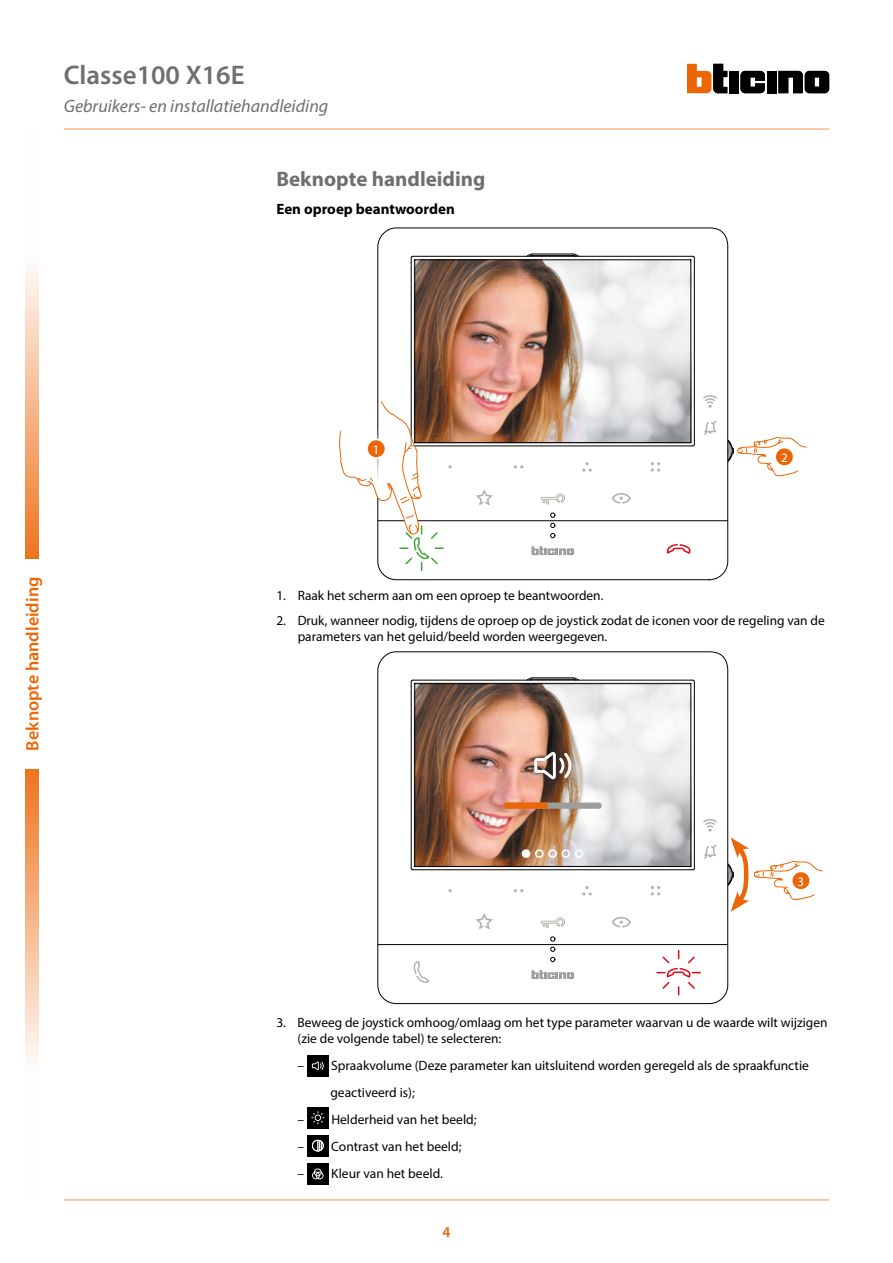
<style>
.page{position:relative;width:893px;height:1263px;background:#fff}
.page>*{position:absolute;margin:0;border:0;box-sizing:border-box;transform-origin:0 0}
.t1{font:600 27px "Myriad Pro";color:#706f6f}
.t2{font:700 21px "Myriad Pro";color:#706f6f}
.t3{font:italic 18px "Myriad Pro";color:#706f6f}
.t4{font:600 18px "Myriad Pro";color:#ec6608}
.t5{font:700 15px "Myriad Pro";color:#000}
.t6{font:600 15px "Myriad Pro";color:#ec6608}
.t7{font:13.5px/16.2px "Myriad Pro";color:#000}
.t8{font:13.05px "Myriad Pro";color:#fff}
</style>
<div class="page">
<hr style="left:64px;top:128px;width:765px;height:2px;background:#f8b887">
<hr style="left:64px;top:1199px;width:765px;height:2px;background:#f8b887">
<svg style="left:740px;top:71px;width:25px;height:22px"></svg>
<div style="left:767px;top:71px;width:10px;height:22px;background:#000"></div>
<div style="left:729px;top:71px;width:10px;height:22px;background:#000"></div>
<svg style="left:687px;top:64px;width:40px;height:29px"></svg>
<svg style="left:778px;top:71px;width:51px;height:22px"></svg>
<svg style="left:25px;top:265px;width:14px;height:293px;background:#f5b689"></svg>
<svg style="left:25px;top:769px;width:14px;height:295px;background:#f5b589"></svg>
<svg style="left:728px;top:437px;width:78px;height:39px"></svg>
<svg style="left:377px;top:227px;width:351px;height:353px"></svg>
<svg style="left:550px;top:513px;width:5px;height:25px"></svg>
<hr style="left:532px;top:254px;width:41px;height:1px;background:#000">
<svg style="left:572px;top:253px;width:8px;height:3px"></svg>
<hr style="left:532px;top:255px;width:41px;height:1px;background:#000">
<svg style="left:526px;top:253px;width:7px;height:3px"></svg>
<hr style="left:691px;top:259px;width:1px;height:184px;background:#000">
<hr style="left:413px;top:445px;width:280px;height:1px;background:#000">
<hr style="left:411px;top:263px;width:1px;height:181px;background:#000">
<svg style="left:692px;top:441px;width:3px;height:6px"></svg>
<hr style="left:413px;top:256px;width:280px;height:1px;background:#000">
<svg style="left:410px;top:255px;width:4px;height:8px"></svg>
<hr style="left:694px;top:258px;width:1px;height:183px;background:#000">
<svg style="left:531px;top:546px;width:43px;height:9px"></svg>
<hr style="left:378px;top:520px;width:349px;height:1px;background:#000">
<img style="left:414px;top:259px;width:276px;height:183px">
<hr style="left:415px;top:442px;width:276px;height:1px;background:#000">
<hr style="left:414px;top:260px;width:1px;height:183px;background:#000">
<hr style="left:690px;top:260px;width:1px;height:183px;background:#000">
<hr style="left:415px;top:259px;width:276px;height:1px;background:#000">
<svg style="left:667px;top:544px;width:24px;height:10px"></svg>
<svg style="left:541px;top:494px;width:24px;height:10px"></svg>
<svg style="left:476px;top:490px;width:17px;height:15px"></svg>
<svg style="left:612px;top:493px;width:19px;height:11px"></svg>
<svg style="left:651px;top:462px;width:9px;height:10px"></svg>
<svg style="left:582px;top:462px;width:10px;height:10px"></svg>
<svg style="left:514px;top:465px;width:9px;height:3px"></svg>
<svg style="left:704px;top:421px;width:12px;height:14px"></svg>
<svg style="left:703px;top:395px;width:14px;height:13px"></svg>
<svg style="left:339px;top:400px;width:113px;height:170px"></svg>
<svg style="left:366px;top:438px;width:21px;height:21px"></svg>
<div style="left:368px;top:440px;width:17px;height:17px;background:#ec6608;border-radius:50%"></div>
<svg style="left:774px;top:446px;width:21px;height:21px"></svg>
<div style="left:776px;top:448px;width:17px;height:17px;background:#ec6608;border-radius:50%"></div>
<svg style="left:377px;top:651px;width:351px;height:353px"></svg>
<svg style="left:550px;top:936px;width:5px;height:5px"></svg>
<svg style="left:550px;top:947px;width:5px;height:15px"></svg>
<hr style="left:532px;top:677px;width:41px;height:1px;background:#000">
<svg style="left:572px;top:677px;width:8px;height:3px"></svg>
<hr style="left:532px;top:679px;width:41px;height:1px;background:#000">
<svg style="left:526px;top:677px;width:7px;height:3px"></svg>
<hr style="left:691px;top:683px;width:1px;height:183px;background:#000">
<hr style="left:413px;top:869px;width:280px;height:1px;background:#000">
<hr style="left:411px;top:686px;width:1px;height:182px;background:#000">
<svg style="left:692px;top:865px;width:3px;height:6px"></svg>
<hr style="left:413px;top:680px;width:280px;height:1px;background:#000">
<svg style="left:410px;top:679px;width:4px;height:7px"></svg>
<hr style="left:694px;top:682px;width:1px;height:183px;background:#000">
<svg style="left:531px;top:970px;width:43px;height:9px"></svg>
<hr style="left:378px;top:944px;width:349px;height:1px;background:#000">
<img style="left:414px;top:683px;width:276px;height:184px">
<div style="left:504px;top:802px;width:97px;height:7px;background:#9d9d9c;border-radius:2px"></div>
<div style="left:504px;top:802px;width:44px;height:7px;background:#ec6608;border-radius:2px"></div>
<div style="left:535px;top:849px;width:9px;height:9px;border:2px solid #fff;border-radius:50%"></div>
<div style="left:522px;top:850px;width:7px;height:7px;background:#fff;border-radius:50%"></div>
<div style="left:522px;top:849px;width:8px;height:9px;border:2px solid #fff;border-radius:50%"></div>
<div style="left:561px;top:849px;width:9px;height:9px;border:2px solid #fff;border-radius:50%"></div>
<div style="left:548px;top:849px;width:9px;height:9px;border:2px solid #fff;border-radius:50%"></div>
<div style="left:575px;top:849px;width:8px;height:9px;border:2px solid #fff;border-radius:50%"></div>
<svg style="left:534px;top:752px;width:37px;height:27px"></svg>
<hr style="left:415px;top:866px;width:276px;height:1px;background:#000">
<hr style="left:414px;top:684px;width:1px;height:182px;background:#000">
<hr style="left:690px;top:684px;width:1px;height:182px;background:#000">
<hr style="left:415px;top:683px;width:276px;height:1px;background:#000">
<svg style="left:541px;top:917px;width:24px;height:11px"></svg>
<svg style="left:476px;top:913px;width:17px;height:16px"></svg>
<svg style="left:612px;top:917px;width:19px;height:10px"></svg>
<svg style="left:651px;top:886px;width:9px;height:9px"></svg>
<svg style="left:582px;top:886px;width:10px;height:9px"></svg>
<svg style="left:514px;top:889px;width:9px;height:3px"></svg>
<svg style="left:448px;top:889px;width:4px;height:3px"></svg>
<svg style="left:704px;top:844px;width:12px;height:15px"></svg>
<svg style="left:703px;top:819px;width:14px;height:13px"></svg>
<svg style="left:657px;top:950px;width:43px;height:45px"></svg>
<svg style="left:414px;top:961px;width:15px;height:23px"></svg>
<svg style="left:724px;top:837px;width:99px;height:75px"></svg>
<svg style="left:790px;top:870px;width:21px;height:21px"></svg>
<div style="left:792px;top:872px;width:17px;height:17px;background:#ec6608;border-radius:50%"></div>
<div style="left:307px;top:1055px;width:21px;height:21px;background:#000"></div>
<svg style="left:312px;top:1061px;width:12px;height:9px"></svg>
<div style="left:307px;top:1107px;width:22px;height:21px;background:#000"></div>
<svg style="left:311px;top:1111px;width:13px;height:13px"></svg>
<div style="left:307px;top:1135px;width:21px;height:21px;background:#000"></div>
<svg style="left:312px;top:1140px;width:12px;height:11px"></svg>
<div style="left:307px;top:1163px;width:21px;height:21px;background:#000"></div>
<svg style="left:312px;top:1168px;width:12px;height:11px"></svg>
<h1 class="t1" style="left:64px;top:58px;width:182px">Classe100 X16E</h1>
<h3 class="t3" style="left:64px;top:95px;width:266px">Gebruikers- en installatiehandleiding</h3>
<h2 class="t2" style="left:276px;top:165px;width:211px">Beknopte handleiding</h2>
<p class="t5" style="left:276px;top:199px;width:180px">Een oproep beantwoorden</p>
<h3 class="t4" style="left:21px;top:751px;width:175px;rotate:-90deg">Beknopte handleiding</h3>
<p class="t8" style="left:373px;top:441px;width:8px">1</p>
<p class="t8" style="left:781px;top:449px;width:8px">2</p>
<p class="t7" style="left:276px;top:587px;width:329px">1. Raak het scherm aan om een oproep te beantwoorden.</p>
<p class="t7" style="left:298px;top:612px;width:529px;text-indent:-21px">2. Druk, wanneer nodig, tijdens de oproep op de joystick zodat de iconen voor de regeling van de parameters van het geluid/beeld worden weergegeven.</p>
<p class="t8" style="left:798px;top:873px;width:8px">3</p>
<p class="t7" style="left:298px;top:1014px;width:531px;text-indent:-21px">3. Beweeg de joystick omhoog/omlaag om het type parameter waarvan u de waarde wilt wijzigen (zie de volgende tabel) te selecteren:</p>
<p class="t7" style="left:330px;top:1052px;width:480px;line-height:27px;text-indent:-33px">– Spraakvolume (Deze parameter kan uitsluitend worden geregeld als de spraakfunctie geactiveerd is);</p>
<p class="t7" style="left:298px;top:1111px;width:180px">– Helderheid van het beeld;</p>
<p class="t7" style="left:298px;top:1138px;width:165px">– Contrast van het beeld;</p>
<p class="t7" style="left:298px;top:1165px;width:147px">– Kleur van het beeld.</p>
<p class="t6" style="left:442px;top:1222px;width:10px">4</p>
</div>
